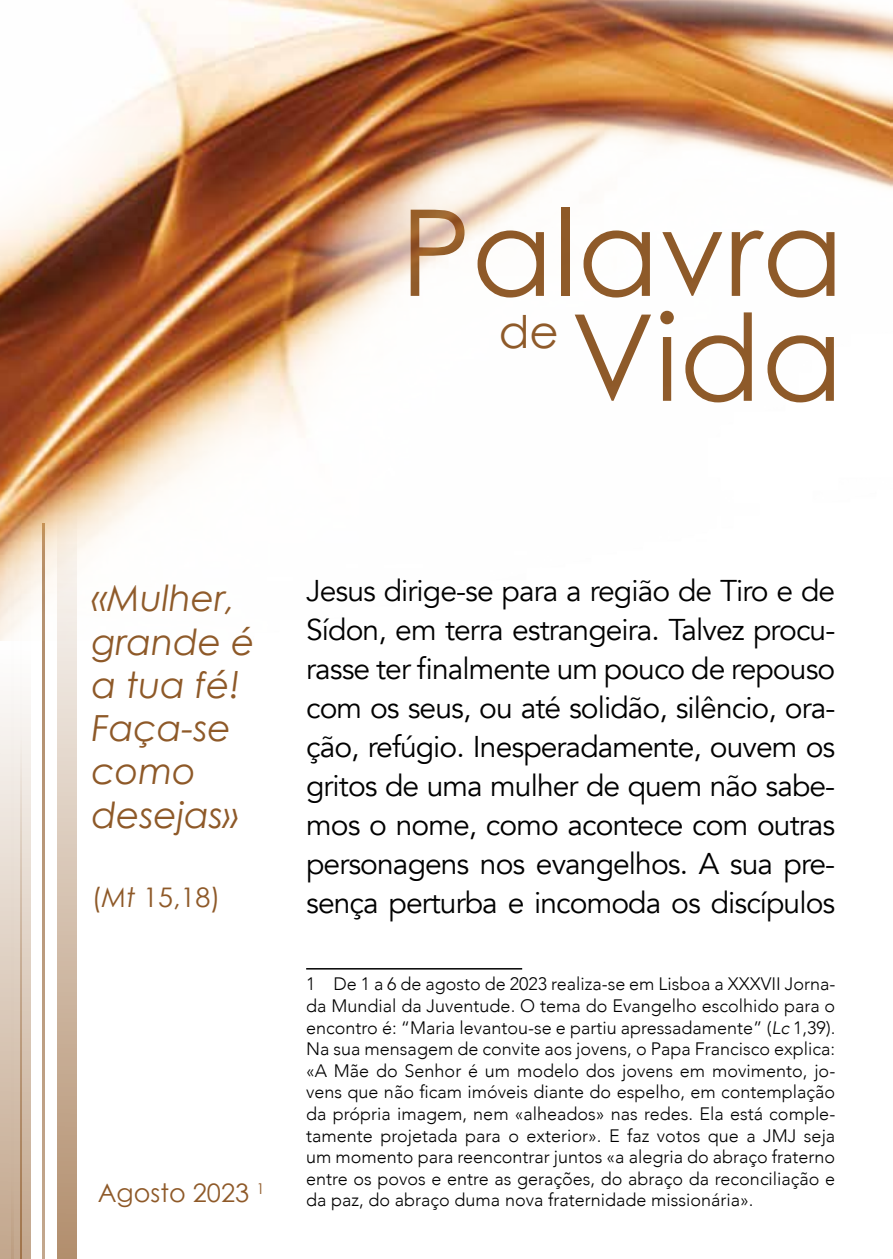
<style>
.page{position:relative;width:893px;height:1259px;background:#fff}
.page>*{position:absolute;margin:0;border:0;box-sizing:border-box;transform-origin:0 0}
.t1{font:120px/105px "Century Gothic";color:#8e5928;text-align:right}
.t2{font:45px "Century Gothic";color:#8e5928}
.t3{font:italic 36px/43.2px "Century Gothic";color:#8e5928}
.t4{font:30px/39px "Avenir";letter-spacing:-.03em;color:#000;text-align:justify}
.t5{font:27px "Century Gothic";color:#8e5928}
.t6{font:25.5px "Century Gothic";color:#8e5928}
.t7{font:300 18px/21.6px "Avenir";color:#000;text-align:justify}
.s1{font-style:italic}
</style>
<div class="page">
<hr style="left:306px;top:968px;width:216px;height:1px;background:#000">
<svg style="left:57px;top:640px;width:20px;height:619px"></svg>
<svg style="left:0;top:640px;width:31px;height:619px"></svg>
<hr style="left:43px;top:523px;width:2px;height:736px;background:#8e5928">
<hr style="left:20px;top:585px;width:1px;height:674px;background:#8e5928">
<hr style="left:11px;top:584px;width:3px;height:675px;background:#8e5928">
<img style="left:0;top:0;width:893px;height:640px">
<h1 class="t1" style="left:400px;top:198px;width:445px">Palavra<br>Vida</h1>
<h2 class="t2" style="left:499px;top:300px;width:62px">de</h2>
<h3 class="t3" style="left:92px;top:576px;width:165px">«Mulher, grande é a tua fé!<br>Faça-se como desejas»</h3>
<h3 class="t5" style="left:92px;top:878px;width:130px">(<span class="s1">Mt</span> 15,18)</h3>
<h3 class="t6" style="left:98px;top:1175px;width:168px">Agosto 2023 <sup>1</sup></h3>
<p class="t4" style="left:306px;top:571px;width:531px">Jesus dirige-se para a região de Tiro e de Sídon, em terra estrangeira. Talvez procu&shy;rasse ter finalmente um pouco de repouso com os seus, ou até solidão, silêncio, ora&shy;ção, refúgio. Inesperadamente, ouvem os gritos de uma mulher de quem não sabe&shy;mos o nome, como acontece com outras personagens nos evangelhos. A sua pre&shy;sença perturba e incomoda os discípulos</p>
<p class="t7" style="left:306px;top:973px;width:531px">1 De 1 a 6 de agosto de 2023 realiza-se em Lisboa a XXXVII Jorna&shy;da Mundial da Juventude. O tema do Evangelho escolhido para o encontro é: “Maria levantou-se e partiu apressadamente” (<span class="s1">Lc</span> 1,39).<br>Na sua mensagem de convite aos jovens, o Papa Francisco explica: «A Mãe do Senhor é um modelo dos jovens em movimento, jo&shy;vens que não ficam imóveis diante do espelho, em contemplação da própria imagem, nem «alheados» nas redes. Ela está comple&shy;tamente projetada para o exterior». E faz votos que a JMJ seja um momento para reencontrar juntos «a alegria do abraço fraterno entre os povos e entre as gerações, do abraço da reconciliação e da paz, do abraço duma nova fraternidade missionária».</p>
</div>
